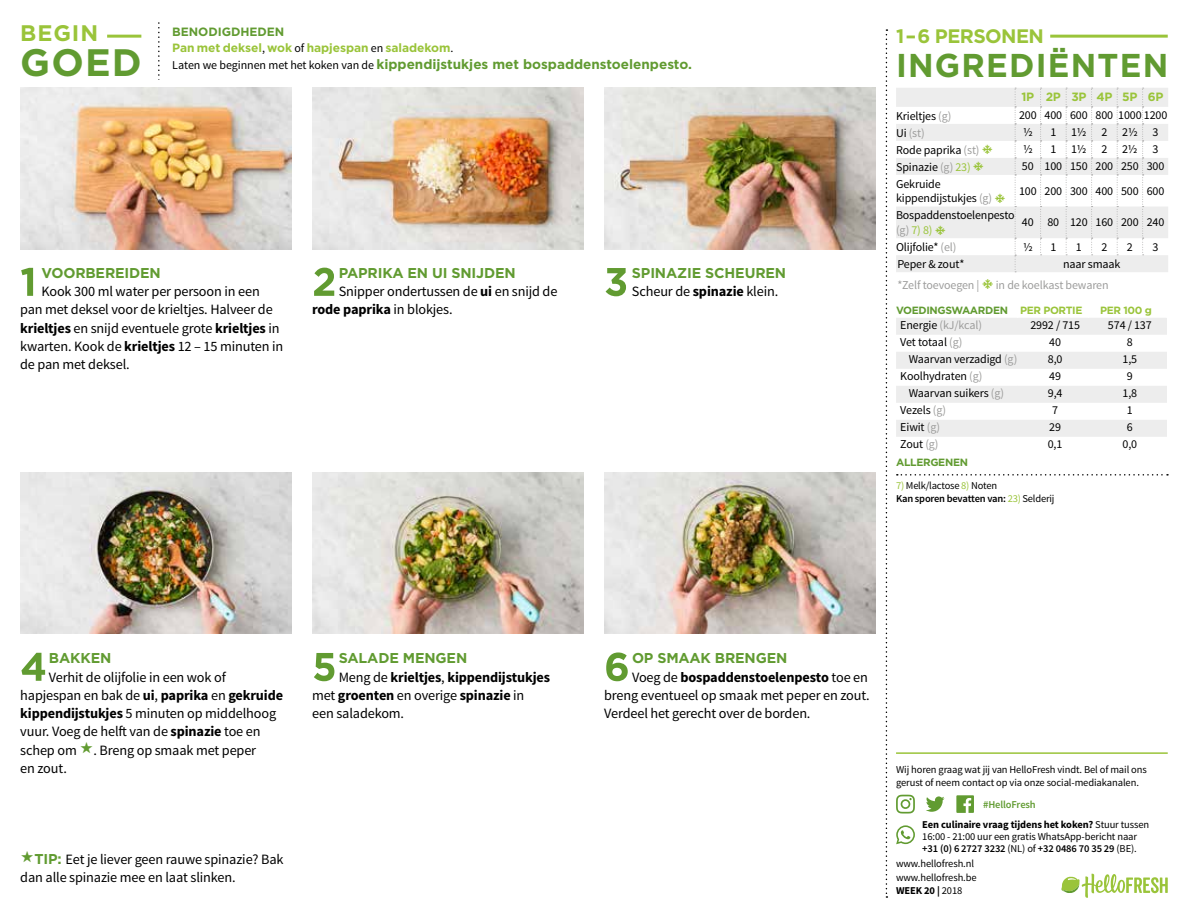
<style>
.page{position:relative;width:1188px;height:918px;background:#fff}
.page>*{position:absolute;margin:0;border:0;box-sizing:border-box;transform-origin:0 0}
.t1{font:700 38.25px "Gotham";color:#619b31}
.t2{font:700 33px "Gotham";letter-spacing:.035em;color:#619b31}
.t3{font:700 22.5px "Gotham";letter-spacing:.04em;color:#9ac43a}
.t4{font:700 19.5px "Gotham";letter-spacing:-.03em;color:#9ac43a}
.t5{font:14.25px/18.3px "Source Sans Pro";letter-spacing:-.01em;color:#000}
.t6{font:700 14.25px "Gotham";letter-spacing:-.01em;color:#619b31}
.t7{font:700 14.25px/18.3px "Source Sans Pro";letter-spacing:-.01em;color:#000}
.t8{font:700 13.5px "Gotham";color:#619b31}
.t9{font:12px/14.7px "Source Sans Pro";letter-spacing:-.01em;color:#000}
.t10{font:12px "Source Sans Pro";letter-spacing:-.01em;color:#9d9d9c}
.t11{font:700 12px/15.6px "Gotham";letter-spacing:-.005em;color:#9ac43a}
.t12{font:12px "Source Sans Pro";letter-spacing:1.23em;color:#000}
.t13{font:700 12px "Gotham";letter-spacing:-.03em;color:#9ac43a}
.t14{font:10.5px/13.5px "Source Sans Pro";letter-spacing:-.01em;color:#000}
.t15{font:700 10.5px/20.2px "Source Sans Pro";letter-spacing:-.01em;color:#000}
.t16{font:700 10.5px "Gotham";letter-spacing:-.03em;color:#619b31}
.t17{font:700 10.5px "Gotham";letter-spacing:-.035em;color:#9ac43a}
.s1{color:#619b31}
.s2{font-family:"Source Sans Pro";font-weight:400;color:#000}
.s3{font-family:"Source Sans Pro";font-weight:400;font-size:12px;color:#000}
.s4{font-weight:700}
.s5{color:#9d9d9c}
.s6{color:#000}
.s7{color:#9ac43a}
.s8{font-weight:600}
.s9{font-weight:400}
.s10{font-family:"Gotham";font-weight:700;color:#619b31}
.s11{font-weight:600;color:#619b31}
</style>
<div class="page">
<svg style="left:886px;top:29px;width:1px;height:869px"></svg>
<hr style="left:1050px;top:35px;width:118px;height:3px;background:#9ac43a">
<hr style="left:107px;top:35px;width:34px;height:3px;background:#9ac43a">
<svg style="left:21px;top:268px;width:12px;height:28px"></svg>
<svg style="left:21px;top:653px;width:24px;height:28px"></svg>
<svg style="left:314px;top:268px;width:20px;height:28px"></svg>
<svg style="left:314px;top:653px;width:20px;height:28px"></svg>
<svg style="left:606px;top:268px;width:20px;height:28px"></svg>
<svg style="left:606px;top:652px;width:22px;height:29px"></svg>
<svg style="left:896px;top:795px;width:19px;height:19px"></svg>
<svg style="left:926px;top:796px;width:19px;height:16px"></svg>
<svg style="left:956px;top:795px;width:18px;height:18px"></svg>
<svg style="left:896px;top:825px;width:19px;height:19px"></svg>
<svg style="left:1061px;top:874px;width:107px;height:24px"></svg>
<hr style="left:896px;top:752px;width:272px;height:2px;background:#9ac43a">
<svg style="left:896px;top:318px;width:271px;height:119px"></svg>
<svg style="left:897px;top:474px;width:271px;height:2px"></svg>
<img style="left:20px;top:88px;width:272px;height:162px">
<img style="left:312px;top:88px;width:272px;height:162px">
<img style="left:604px;top:88px;width:272px;height:162px">
<img style="left:20px;top:472px;width:272px;height:162px">
<img style="left:312px;top:472px;width:272px;height:162px">
<img style="left:604px;top:472px;width:272px;height:162px">
<svg style="left:158px;top:22px;width:718px;height:66px"></svg>
<svg style="left:896px;top:88px;width:272px;height:184px"></svg>
<h3 class="t3" style="left:20px;top:18px;width:79px">BEGIN</h3>
<h1 class="t1" style="left:20px;top:37px;width:123px">GOED</h1>
<p class="t11" style="left:172px;top:24px;width:283px"><span class="s1">BENODIGDHEDEN<br></span>Pan met deksel<span class="s2">,</span> wok <span class="s2">of</span> hapjespan <span class="s2">en</span> saladekom<span class="s2">.</span></p>
<p class="t8" style="left:172px;top:55px;width:521px"><span class="s3">Laten we beginnen met het koken van de</span> kippendijstukjes met bospaddenstoelenpesto.</p>
<p class="t6" style="left:41px;top:263px;width:121px">VOORBEREIDEN</p>
<p class="t5" style="left:20px;top:283px;width:265px;text-indent:21px">Kook 300 ml water per persoon in een pan met deksel voor de krieltjes. Halveer de <span class="s4">krieltjes</span> en snijd eventuele grote <span class="s4">krieltjes</span> in kwarten. Kook de <span class="s4">krieltjes</span> 12 – 15 minuten in de pan met deksel.</p>
<p class="t6" style="left:339px;top:263px;width:178px">PAPRIKA EN UI SNIJDEN</p>
<p class="t5" style="left:312px;top:283px;width:247px;text-indent:27px">Snipper ondertussen de <span class="s4">ui</span> en snijd de <span class="s4">rode paprika</span> in blokjes.</p>
<p class="t6" style="left:632px;top:263px;width:156px">SPINAZIE SCHEUREN</p>
<p class="t5" style="left:632px;top:283px;width:148px">Scheur de <span class="s4">spinazie</span> klein.</p>
<h3 class="t4" style="left:896px;top:23px;width:149px">1 – 6 PERSONEN</h3>
<h2 class="t2" style="left:896px;top:44px;width:274px">INGREDIËNTEN</h2>
<p class="t13" style="left:1022px;top:89px;width:143px">1P 2P 3P 4P 5P 6P</p>
<p class="t9" style="left:896px;top:109px;width:57px">Krieltjes <span class="s5">(g)</span></p>
<p class="t9" style="left:1019px;top:108px;width:150px">200 400 600 800 1000 1200</p>
<p class="t10" style="left:896px;top:125px;width:30px"><span class="s6">Ui</span> (st)</p>
<p class="t9" style="left:1023px;top:125px;width:11px">½</p>
<p class="t12" style="left:1050px;top:125px;width:110px">11½22½3</p>
<p class="t9" style="left:896px;top:143px;width:85px">Rode paprika <span class="s5">(st)</span></p>
<p class="t9" style="left:1023px;top:142px;width:11px">½</p>
<p class="t12" style="left:1050px;top:142px;width:110px">11½22½3</p>
<p class="t9" style="left:896px;top:160px;width:76px">Spinazie <span class="s5">(g)</span> <span class="s7">23)</span></p>
<p class="t9" style="left:1022px;top:159px;width:144px">50 100 150 200 250 300</p>
<p class="t9" style="left:896px;top:177px;width:98px">Gekruide kippendijstukjes <span class="s5">(g)</span></p>
<p class="t9" style="left:1019px;top:184px;width:147px">100 200 300 400 500 600</p>
<p class="t9" style="left:896px;top:208px;width:120px">Bospaddenstoelenpesto <span class="s5">(g)</span> <span class="s7">7) 8)</span></p>
<p class="t9" style="left:1022px;top:215px;width:144px">40 80 120 160 200 240</p>
<p class="t9" style="left:896px;top:240px;width:62px">Olijfolie* <span class="s5">(el)</span></p>
<p class="t9" style="left:1023px;top:240px;width:11px">½</p>
<p class="t9" style="left:1050px;top:240px;width:7px">1</p>
<p class="t9" style="left:1076px;top:240px;width:7px">1</p>
<p class="t9" style="left:1101px;top:240px;width:7px">2</p>
<p class="t9" style="left:1127px;top:240px;width:7px">2</p>
<p class="t9" style="left:1153px;top:240px;width:7px">3</p>
<p class="t9" style="left:897px;top:257px;width:69px">Peper &amp; zout*</p>
<p class="t9" style="left:1063px;top:257px;width:59px">naar smaak</p>
<p class="t10" style="left:897px;top:277px;width:84px">*Zelf toevoegen |</p>
<p class="t10" style="left:996px;top:277px;width:114px">in de koelkast bewaren</p>
<p class="t16" style="left:896px;top:303px;width:188px">VOEDINGSWAARDEN <span class="s7">PER PORTIE</span></p>
<p class="t17" style="left:1100px;top:303px;width:53px">PER 100 g</p>
<p class="t10" style="left:900px;top:318px;width:83px"><span class="s6">Energie</span> (kJ/kcal)</p>
<p class="t9" style="left:1030px;top:318px;width:51px">2992 / 715</p>
<p class="t9" style="left:1108px;top:318px;width:45px">574 / 137</p>
<p class="t9" style="left:900px;top:335px;width:64px">Vet totaal <span class="s5">(g)</span></p>
<p class="t9" style="left:1049px;top:335px;width:13px">40</p>
<p class="t9" style="left:1127px;top:335px;width:7px">8</p>
<p class="t9" style="left:909px;top:352px;width:110px">Waarvan verzadigd <span class="s5">(g)</span></p>
<p class="t9" style="left:1048px;top:352px;width:16px">8,0</p>
<p class="t9" style="left:1123px;top:352px;width:16px">1,5</p>
<p class="t9" style="left:900px;top:369px;width:84px">Koolhydraten <span class="s5">(g)</span></p>
<p class="t9" style="left:1049px;top:369px;width:13px">49</p>
<p class="t9" style="left:1127px;top:369px;width:7px">9</p>
<p class="t9" style="left:909px;top:386px;width:97px">Waarvan suikers <span class="s5">(g)</span></p>
<p class="t9" style="left:1048px;top:386px;width:16px">9,4</p>
<p class="t9" style="left:1123px;top:386px;width:16px">1,8</p>
<p class="t9" style="left:900px;top:403px;width:47px">Vezels <span class="s5">(g)</span></p>
<p class="t9" style="left:1052px;top:403px;width:7px">7</p>
<p class="t9" style="left:1127px;top:403px;width:7px">1</p>
<p class="t9" style="left:900px;top:420px;width:41px">Eiwit <span class="s5">(g)</span></p>
<p class="t9" style="left:1049px;top:420px;width:13px">29</p>
<p class="t9" style="left:1127px;top:420px;width:7px">6</p>
<p class="t9" style="left:900px;top:437px;width:40px">Zout <span class="s5">(g)</span></p>
<p class="t9" style="left:1048px;top:437px;width:16px">0,1</p>
<p class="t9" style="left:1123px;top:437px;width:16px">0,0</p>
<p class="t16" style="left:896px;top:456px;width:73px">ALLERGENEN</p>
<p class="t14" style="left:896px;top:478px;width:160px"><span class="s7">7)</span> Melk/lactose <span class="s7">8)</span> Noten<br><span class="s8">Kan sporen bevatten van:</span> <span class="s7">23)</span> Selderij</p>
<p class="t6" style="left:49px;top:649px;width:64px">BAKKEN</p>
<p class="t5" style="left:20px;top:668px;width:264px;text-indent:29px">Verhit de olijfolie in een wok of hapjespan en bak de <span class="s4">ui</span>, <span class="s4">paprika</span> en <span class="s4">gekruide kippendijstukjes</span> 5 minuten op middelhoog vuur. Voeg de helft van de <span class="s4">spinazie</span> toe en schep om <span class="s1">▼</span>. Breng op smaak met peper<br>en zout.</p>
<p class="t6" style="left:339px;top:649px;width:130px">SALADE MENGEN</p>
<p class="t7" style="left:312px;top:668px;width:239px;text-indent:26px"><span class="s9">Meng de</span> krieltjes<span class="s9">,</span> kippendijstukjes <span class="s9">met</span> groenten <span class="s9">en overige</span> spinazie <span class="s9">in<br>een saladekom.</span></p>
<p class="t5" style="left:20px;top:850px;width:265px"><span class="s1">▼</span><span class="s10">TIP:</span> Eet je liever geen rauwe spinazie? Bak dan alle spinazie mee en laat slinken.</p>
<p class="t6" style="left:632px;top:649px;width:157px">OP SMAAK BRENGEN</p>
<p class="t5" style="left:604px;top:668px;width:267px;text-indent:28px">Voeg de <span class="s4">bospaddenstoelenpesto</span> toe en breng eventueel op smaak met peper en zout.<br>Verdeel het gerecht over de borden.</p>
<p class="t14" style="left:896px;top:762px;width:252px">Wij horen graag wat jij van HelloFresh vindt. Bel of mail ons gerust of neem contact op via onze social-mediakanalen.</p>
<p class="t15" style="left:922px;top:795px;width:229px;text-indent:61px"><span class="s11">#HelloFresh<br></span>Een culinaire vraag tijdens het koken? <span class="s9">Stuur tussen</span></p>
<p class="t14" style="left:922px;top:831px;width:216px;line-height:12px">16:00 - 21:00 uur een gratis WhatsApp-bericht naar <span class="s8">+31 (0) 6 2727 3232</span> (NL) of <span class="s8">+32 0486 70 35 29</span> (BE).</p>
<p class="t14" style="left:896px;top:857px;width:82px">www.hellofresh.nl www.hellofresh.be<br><span class="s4">WEEK 20 |</span> 2018</p>
</div>
